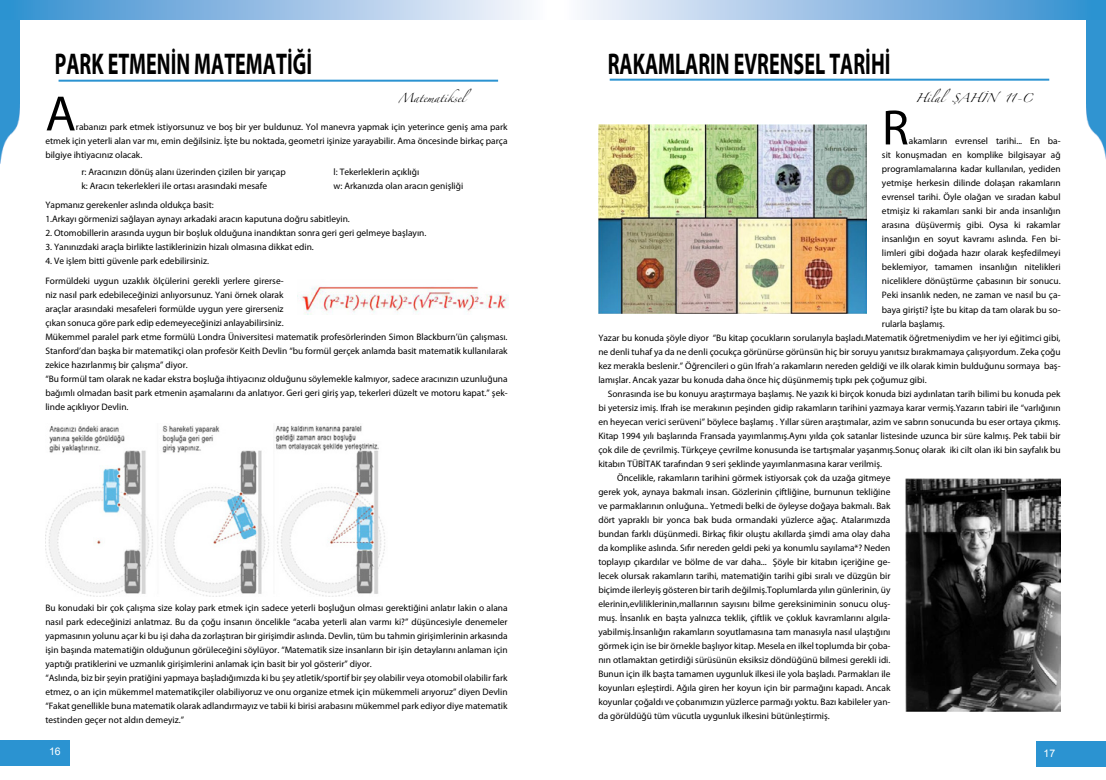
<style>
.page{position:relative;width:1106px;height:780px;background:#fff}
.page>*{position:absolute;margin:0;border:0;box-sizing:border-box;transform-origin:0 0}
.t1{font:50px "Myriad Pro";color:#000}
.t2{font:700 30px "Myriad Pro";color:#000;scale:.67 1}
.t3{font:10.5px "Arial";color:#fff}
.t4{font:9.4px/14px "Myriad Pro";color:#000}
.t5{font:8px "Zapfino";color:#000}
</style>
<div class="page">
<div style="left:1036px;top:741px;width:70px;height:25px;background:#2b93d1"></div>
<img style="left:1086px;top:19px;width:20px;height:140px">
<div style="left:553px;top:0;width:553px;height:19px;background:linear-gradient(to right,#fff9fd,#318bcf)"></div>
<div style="left:0;top:740px;width:70px;height:25px;background:#2b93d1"></div>
<img style="left:0;top:19px;width:19px;height:145px">
<div style="left:0;top:0;width:553px;height:19px;background:linear-gradient(to right,#328ccf,#fff8fd)"></div>
<img style="left:45px;top:425px;width:340px;height:171px">
<hr style="left:59px;top:80px;width:439px;height:2px;background:#2b93d1">
<img style="left:297px;top:286px;width:211px;height:29px">
<hr style="left:609px;top:79px;width:440px;height:2px;background:#2b93d1">
<img style="left:598px;top:124px;width:268px;height:189px">
<img style="left:905px;top:478px;width:155px;height:233px">
<h2 class="t2" style="left:55px;top:45px;width:385px">PARK ETMENİN MATEMATİĞİ</h2>
<p class="t5" style="left:398px;top:95px;width:75px">Matematiksel</p>
<h1 class="t1" style="left:45px;top:83px;width:32px">A</h1>
<p class="t4" style="left:45px;top:120px;width:464px;text-align:justify;text-indent:31px">rabanızı park etmek istiyorsunuz ve boş bir yer buldunuz. Yol manevra yapmak için yeterince geniş ama park etmek için yeterli alan var mı, emin değilsiniz. İşte bu noktada, geometri işinize yarayabilir. Ama öncesinde birkaç parça bilgiye ihtiyacınız olacak.</p>
<p class="t4" style="left:81px;top:165px;width:206px">r: Aracınızın dönüş alanı üzerinden çizilen bir yarıçap</p>
<p class="t4" style="left:333px;top:165px;width:87px">l: Tekerleklerin açıklığı</p>
<p class="t4" style="left:81px;top:179px;width:187px">k: Aracın tekerlekleri ile ortası arasındaki mesafe</p>
<p class="t4" style="left:333px;top:179px;width:131px">w: Arkanızda olan aracın genişliği</p>
<p class="t4" style="left:45px;top:198px;width:306px">Yapmanız gerekenler aslında oldukça basit:<br>1.Arkayı görmenizi sağlayan aynayı arkadaki aracın kaputuna doğru sabitleyin.</p>
<p class="t4" style="left:45px;top:226px;width:382px">2. Otomobillerin arasında uygun bir boşluk olduğuna inandıktan sonra geri geri gelmeye başlayın.</p>
<p class="t4" style="left:45px;top:240px;width:270px">3. Yanınızdaki araçla birlikte lastiklerinizin hizalı olmasına dikkat edin.</p>
<p class="t4" style="left:45px;top:252px;width:240px;line-height:19px">4. Ve işlem bitti güvenle park edebilirsiniz.<br>Formüldeki uygun uzaklık ölçülerini gerekli yerlere girerse-</p>
<p class="t4" style="left:45px;top:287px;width:464px">niz nasıl park edebileceğinizi anlıyorsunuz. Yani örnek olarak<br>araçlar arasındaki mesafeleri formülde uygun yere girerseniz<br>çıkan sonuca göre park edip edemeyeceğinizi anlayabilirsiniz.<br>Mükemmel paralel park etme formülü Londra Üniversitesi matematik profesörlerinden Simon Blackburn’ün çalışması.<br>Stanford’dan başka bir matematikçi olan profesör Keith Devlin “bu formül gerçek anlamda basit matematik kullanılarak zekice hazırlanmış bir çalışma” diyor.<br>“Bu formül tam olarak ne kadar ekstra boşluğa ihtiyacınız olduğunu söylemekle kalmıyor, sadece aracınızın uzunluğuna bağımlı olmadan basit park etmenin aşamalarını da anlatıyor. Geri geri giriş yap, tekerleri düzelt ve motoru kapat.” şek&shy;linde açıklıyor Devlin.</p>
<p class="t4" style="left:45px;top:600px;width:464px">Bu konudaki bir çok çalışma size kolay park etmek için sadece yeterli boşluğun olması gerektiğini anlatır lakin o alana nasıl park edeceğinizi anlatmaz. Bu da çoğu insanın öncelikle “acaba yeterli alan varmı ki?” düşüncesiyle denemeler yapmasının yolunu açar ki bu işi daha da zorlaştıran bir girişimdir aslında. Devlin, tüm bu tahmin girişimlerinin arkasında işin başında matematiğin olduğunun görüleceğini söylüyor. “Matematik size insanların bir işin detaylarını anlaman için yaptığı pratiklerini ve uzmanlık girişimlerini anlamak için basit bir yol gösterir” diyor.<br>“Aslında, biz bir şeyin pratiğini yapmaya başladığımızda ki bu şey atletik/sportif bir şey olabilir veya otomobil olabilir fark etmez, o an için mükemmel matematikçiler olabiliyoruz ve onu organize etmek için mükemmeli arıyoruz” diyen Devlin “Fakat genellikle buna matematik olarak adlandırmayız ve tabii ki birisi arabasını mükemmel park ediyor diye matematik testinden geçer not aldın demeyiz.”</p>
<h2 class="t2" style="left:607px;top:45px;width:423px">RAKAMLARIN EVRENSEL TARİHİ</h2>
<p class="t5" style="left:915px;top:95px;width:118px">Hilal ŞAHİN 11-C</p>
<h1 class="t1" style="left:882px;top:97px;width:28px">R</h1>
<p class="t4" style="left:908px;top:134px;width:153px">akamların evrensel tarihi... En ba-</p>
<p class="t4" style="left:882px;top:148px;width:180px">sit konuşmadan en komplike bilgisayar ağ</p>
<p class="t4" style="left:882px;top:162px;width:180px">programlamalarına kadar kullanılan, yediden</p>
<p class="t4" style="left:882px;top:176px;width:180px">yetmişe herkesin dilinde dolaşan rakamların</p>
<p class="t4" style="left:882px;top:190px;width:180px">evrensel tarihi. Öyle olağan ve sıradan kabul</p>
<p class="t4" style="left:882px;top:204px;width:180px">etmişiz ki rakamları sanki bir anda insanlığın</p>
<p class="t4" style="left:882px;top:218px;width:180px">arasına düşüvermiş gibi. Oysa ki rakamlar</p>
<p class="t4" style="left:882px;top:232px;width:180px">insanlığın en soyut kavramı aslında. Fen bi-</p>
<p class="t4" style="left:882px;top:246px;width:180px">limleri gibi doğada hazır olarak keşfedilmeyi</p>
<p class="t4" style="left:882px;top:260px;width:180px">beklemiyor, tamamen insanlığın nitelikleri</p>
<p class="t4" style="left:882px;top:274px;width:180px">niceliklere dönüştürme çabasının bir sonucu.</p>
<p class="t4" style="left:882px;top:288px;width:180px">Peki insanlık neden, ne zaman ve nasıl bu ça-</p>
<p class="t4" style="left:882px;top:302px;width:180px">baya girişti? İşte bu kitap da tam olarak bu so-</p>
<p class="t4" style="left:882px;top:316px;width:64px">rularla başlamış.</p>
<p class="t4" style="left:598px;top:330px;width:464px">Yazar bu konuda şöyle diyor “Bu kitap çocukların sorularıyla başladı.Matematik öğretmeniydim ve her iyi eğitimci gibi,</p>
<p class="t4" style="left:598px;top:344px;width:464px">ne denli tuhaf ya da ne denli çocukça görünürse görünsün hiç bir soruyu yanıtsız bırakmamaya çalışıyordum. Zeka çoğu</p>
<p class="t4" style="left:598px;top:358px;width:463px">kez merakla beslenir.” Öğrencileri o gün Ifrah’a rakamların nereden geldiği ve ilk olarak kimin bulduğunu sormaya baş-</p>
<p class="t4" style="left:598px;top:372px;width:330px">lamışlar. Ancak yazar bu konuda daha önce hiç düşünmemiş tıpkı pek çoğumuz gibi.</p>
<p class="t4" style="left:607px;top:386px;width:454px">Sonrasında ise bu konuyu araştırmaya başlamış. Ne yazık ki birçok konuda bizi aydınlatan tarih bilimi bu konuda pek</p>
<p class="t4" style="left:598px;top:400px;width:464px">bi yetersiz imiş. Ifrah ise merakının peşinden gidip rakamların tarihini yazmaya karar vermiş.Yazarın tabiri ile “varlığının</p>
<p class="t4" style="left:598px;top:414px;width:463px">en heyecan verici serüveni” böylece başlamış . Yıllar süren araştımalar, azim ve sabrın sonucunda bu eser ortaya çıkmış.</p>
<p class="t4" style="left:598px;top:428px;width:464px">Kitap 1994 yılı başlarında Fransada yayımlanmış.Aynı yılda çok satanlar listesinde uzunca bir süre kalmış. Pek tabii bir</p>
<p class="t4" style="left:598px;top:442px;width:464px">çok dile de çevrilmiş. Türkçeye çevrilme konusunda ise tartışmalar yaşanmış.Sonuç olarak iki cilt olan iki bin sayfalık bu</p>
<p class="t4" style="left:598px;top:456px;width:285px">kitabın TÜBİTAK tarafından 9 seri şeklinde yayımlanmasına karar verilmiş.</p>
<p class="t4" style="left:617px;top:470px;width:275px">Öncelikle, rakamların tarihini görmek istiyorsak çok da uzağa gitmeye</p>
<p class="t4" style="left:598px;top:484px;width:293px">gerek yok, aynaya bakmalı insan. Gözlerinin çiftliğine, burnunun tekliğine</p>
<p class="t4" style="left:598px;top:498px;width:293px">ve parmaklarının onluğuna.. Yetmedi belki de öyleyse doğaya bakmalı. Bak</p>
<p class="t4" style="left:598px;top:512px;width:293px">dört yapraklı bir yonca bak buda ormandaki yüzlerce ağaç. Atalarımızda</p>
<p class="t4" style="left:598px;top:526px;width:293px">bundan farklı düşünmedi. Birkaç fikir oluştu akıllarda şimdi ama olay daha</p>
<p class="t4" style="left:598px;top:540px;width:293px">da komplike aslında. Sıfır nereden geldi peki ya konumlu sayılama*? Neden</p>
<p class="t4" style="left:598px;top:554px;width:293px">toplayıp çıkardılar ve bölme de var daha... Şöyle bir kitabın içeriğine ge-</p>
<p class="t4" style="left:598px;top:568px;width:293px">lecek olursak rakamların tarihi, matematiğin tarihi gibi sıralı ve düzgün bir</p>
<p class="t4" style="left:598px;top:582px;width:293px">biçimde ilerleyiş gösteren bir tarih değilmiş.Toplumlarda yılın günlerinin, üy</p>
<p class="t4" style="left:598px;top:596px;width:293px">elerinin,evliliklerinin,mallarının sayısını bilme gereksiniminin sonucu oluş-</p>
<p class="t4" style="left:598px;top:610px;width:293px">muş. İnsanlık en başta yalnızca teklik, çiftlik ve çokluk kavramlarını algıla-</p>
<p class="t4" style="left:598px;top:624px;width:293px">yabilmiş.İnsanlığın rakamların soyutlamasına tam manasıyla nasıl ulaştığını</p>
<p class="t4" style="left:598px;top:638px;width:294px">görmek için ise bir örnekle başlıyor kitap. Mesela en ilkel toplumda bir çoba-</p>
<p class="t4" style="left:598px;top:652px;width:293px">nın otlamaktan getirdiği sürüsünün eksiksiz döndüğünü bilmesi gerekli idi.</p>
<p class="t4" style="left:598px;top:666px;width:294px">Bunun için ilk başta tamamen uygunluk ilkesi ile yola başladı. Parmakları ile</p>
<p class="t4" style="left:598px;top:680px;width:293px">koyunları eşleştirdi. Ağıla giren her koyun için bir parmağını kapadı. Ancak</p>
<p class="t4" style="left:598px;top:694px;width:293px">koyunlar çoğaldı ve çobanımızın yüzlerce parmağı yoktu. Bazı kabileler yan-</p>
<p class="t4" style="left:598px;top:708px;width:233px">da görüldüğü tüm vücutla uygunluk ilkesini bütünleştirmiş.</p>
<p class="t3" style="left:49px;top:744px;width:13px">16</p>
<p class="t3" style="left:1043px;top:746px;width:13px">17</p>
</div>
